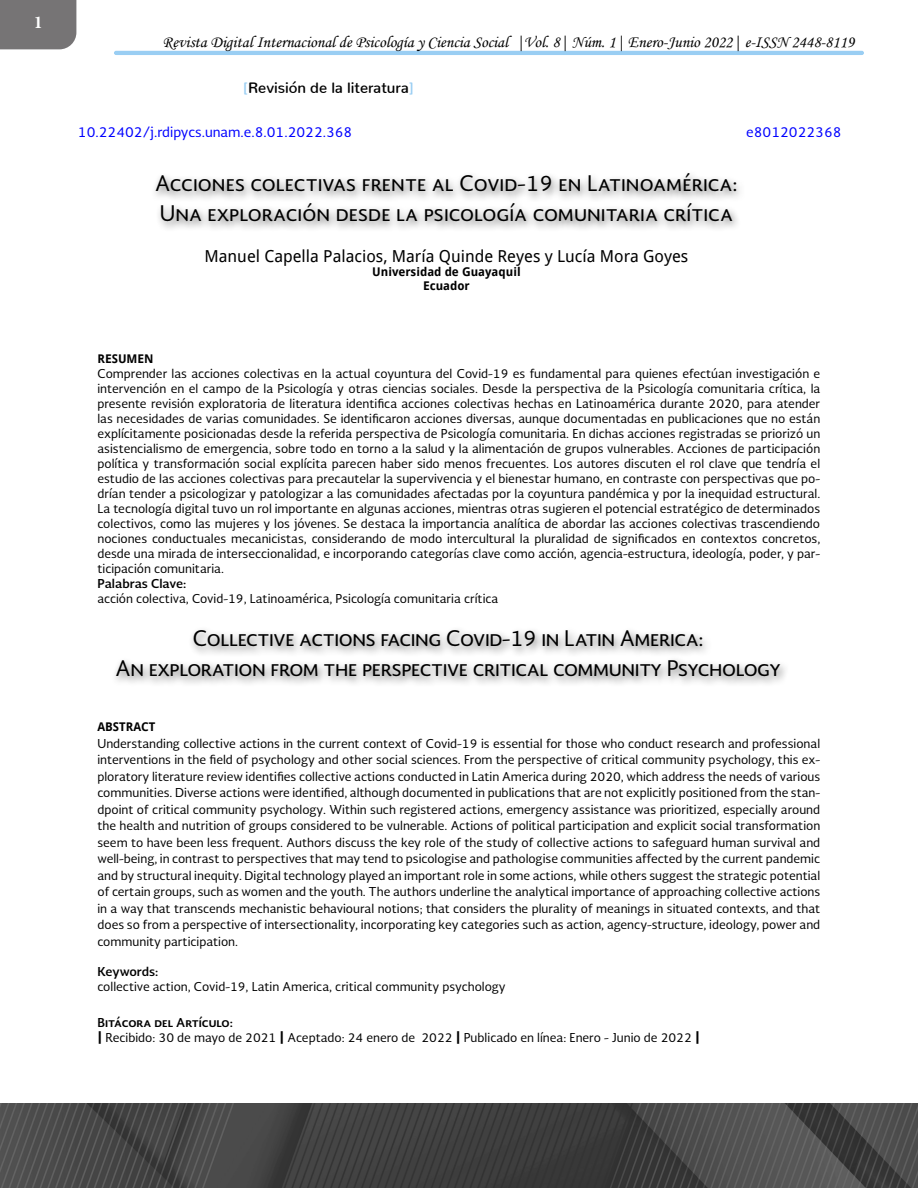
<style>
.page{position:relative;width:918px;height:1188px;background:#fff}
.page>*{position:absolute;margin:0;border:0;box-sizing:border-box;transform-origin:0 0}
.Título_ingles_artícu{font:21px "Soberana Sans";letter-spacing:-.02em;color:#000}
.Título_artículo_para{font:21px "Soberana Sans";color:#000}
.t1{font:700 18px "Minion Pro";color:#fff}
.t2{font:16.5px "Monotype Corsiva";color:#000}
.autores_texto{font:16.5px "Droid Sans";color:#000}
.Seccion_de_articulo{font:600 15px "Nunito";color:#000}
.t3{font:13.5px "Soberana Sans";color:#00f}
.Palabras_claves_text{font:12px/15px "Soberana Sans";color:#000;text-align:justify}
.Abstract_texto{font:12px/16.5px "Soberana Sans";color:#000;text-align:justify}
.Bitacora_texto{font:12px "Soberana Sans";color:#000}
.autores_texto-2{font:700 12px "Droid Sans";color:#000}
.Palabras_claves_rotu{font:700 12px "Soberana Sans";letter-spacing:-.005em;color:#000}
.Bitacora_rotulo{font:700 12px "Soberana Sans";color:#000}
.Abstract_rotulo{font:700 12px "Droid Sans";color:#000}
.Resumen_rotulo{font:700 12px "Droid Sans";color:#000}
.s1{color:#9acef3}
.s2{font-weight:900}
</style>
<div class="page">
<div style="left:151px;top:169px;width:595px;height:63px;background:#000;opacity:.6"></div>
<div style="left:111px;top:626px;width:679px;height:62px;background:#000;opacity:.6"></div>
<div style="left:0;top:0;width:76px;height:49px;background:#767475"></div>
<hr style="left:114px;top:51px;width:750px;height:4px;background:#9acef3;border-radius:2px">
<img style="left:0;top:1103px;width:918px;height:85px">
<p class="t1" style="left:34px;top:10px;width:10px">1</p>
<p class="t2" style="left:163px;top:31px;width:693px">Revista Digital Internacional de Psicología y Ciencia Social |Vol. 8| Núm. 1| Enero-Junio 2022| e-ISSN 2448-8119</p>
<p class="Seccion_de_articulo" style="left:243px;top:75px;width:172px"><span class="s1">[</span>Revisión de la literatura<span class="s1">]</span></p>
<p class="t3" style="left:746px;top:123px;width:97px">e8012022368</p>
<p class="t3" style="left:78px;top:123px;width:276px">10.22402/j.rdipycs.unam.e.8.01.2022.368</p>
<p class="Título_artículo_para" style="left:155px;top:169px;width:584px">Acciones colectivas frente al Covid-19 en Latinoamérica:</p>
<p class="Título_artículo_para" style="left:160px;top:199px;width:575px">Una exploración desde la psicología comunitaria crítica</p>
<p class="autores_texto" style="left:204px;top:244px;width:485px">Manuel Capella Palacios, María Quinde Reyes y Lucía Mora Goyes</p>
<p class="autores_texto-2" style="left:372px;top:263px;width:150px">Universidad de Guayaquil</p>
<p class="autores_texto-2" style="left:423px;top:278px;width:48px">Ecuador</p>
<p class="Resumen_rotulo" style="left:97px;top:350px;width:58px">RESUMEN</p>
<p class="Palabras_claves_text" style="left:97px;top:365px;width:724px">Comprender las acciones colectivas en la actual coyuntura del Covid-19 es fundamental para quienes efectúan investigación e intervención en el campo de la Psicología y otras ciencias sociales. Desde la perspectiva de la Psicología comunitaria crítica, la presente revisión exploratoria de literatura identifica acciones colectivas hechas en Latinoamérica durante 2020, para atender las necesidades de varias comunidades. Se identificaron acciones diversas, aunque documentadas en publicaciones que no están explícitamente posicionadas desde la referida perspectiva de Psicología comunitaria. En dichas acciones registradas se priorizó un asistencialismo de emergencia, sobre todo en torno a la salud y la alimentación de grupos vulnerables. Acciones de participación política y transformación social explícita parecen haber sido menos frecuentes. Los autores discuten el rol clave que tendría el estudio de las acciones colectivas para precautelar la supervivencia y el bienestar humano, en contraste con perspectivas que po&shy;drían tender a psicologizar y patologizar a las comunidades afectadas por la coyuntura pandémica y por la inequidad estructural.<br>La tecnología digital tuvo un rol importante en algunas acciones, mientras otras sugieren el potencial estratégico de determinados colectivos, como las mujeres y los jóvenes. Se destaca la importancia analítica de abordar las acciones colectivas trascendiendo nociones conductuales mecanicistas, considerando de modo intercultural la pluralidad de significados en contextos concretos, desde una mirada de interseccionalidad, e incorporando categorías clave como acción, agencia-estructura, ideología, poder, y par&shy;ticipación comunitaria.</p>
<p class="Palabras_claves_rotu" style="left:97px;top:575px;width:90px">Palabras Clave:</p>
<p class="Palabras_claves_text" style="left:97px;top:590px;width:402px">acción colectiva, Covid-19, Latinoamérica, Psicología comunitaria crítica</p>
<p class="Título_ingles_artícu" style="left:193px;top:625px;width:512px">Collective actions facing Covid-19 in Latin America:</p>
<p class="Título_ingles_artícu" style="left:116px;top:655px;width:667px">An exploration from the perspective critical community Psychology</p>
<p class="Abstract_rotulo" style="left:97px;top:718px;width:59px">ABSTRACT</p>
<p class="Abstract_texto" style="left:97px;top:735px;width:724px">Understanding collective actions in the current context of Covid-19 is essential for those who conduct research and professional interventions in the field of psychology and other social sciences. From the perspective of critical community psychology, this ex&shy;ploratory literature review identifies collective actions conducted in Latin America during 2020, which address the needs of various communities. Diverse actions were identified, although documented in publications that are not explicitly positioned from the stan&shy;dpoint of critical community psychology. Within such registered actions, emergency assistance was prioritized, especially around the health and nutrition of groups considered to be vulnerable. Actions of political participation and explicit social transformation seem to have been less frequent. Authors discuss the key role of the study of collective actions to safeguard human survival and well-being, in contrast to perspectives that may tend to psicologise and pathologise communities affected by the current pandemic and by structural inequity. Digital technology played an important role in some actions, while others suggest the strategic potential of certain groups, such as women and the youth. The authors underline the analytical importance of approaching collective actions in a way that transcends mechanistic behavioural notions; that considers the plurality of meanings in situated contexts, and that does so from a perspective of intersectionality, incorporating key categories such as action, agency-structure, ideology, power and community participation.</p>
<p class="Palabras_claves_rotu" style="left:97px;top:963px;width:63px">Keywords:</p>
<p class="Palabras_claves_text" style="left:97px;top:978px;width:410px">collective action, Covid-19, Latin America, critical community psychology</p>
<p class="Bitacora_rotulo" style="left:97px;top:1015px;width:137px">Bitácora del Artículo:</p>
<p class="Bitacora_texto" style="left:97px;top:1030px;width:604px"><span class="s2">|</span> Recibido: 30 de mayo de 2021 <span class="s2">|</span> Aceptado: 24 enero de 2022 <span class="s2">|</span> Publicado en línea: Enero - Junio de 2022 <span class="s2">|</span></p>
</div>
